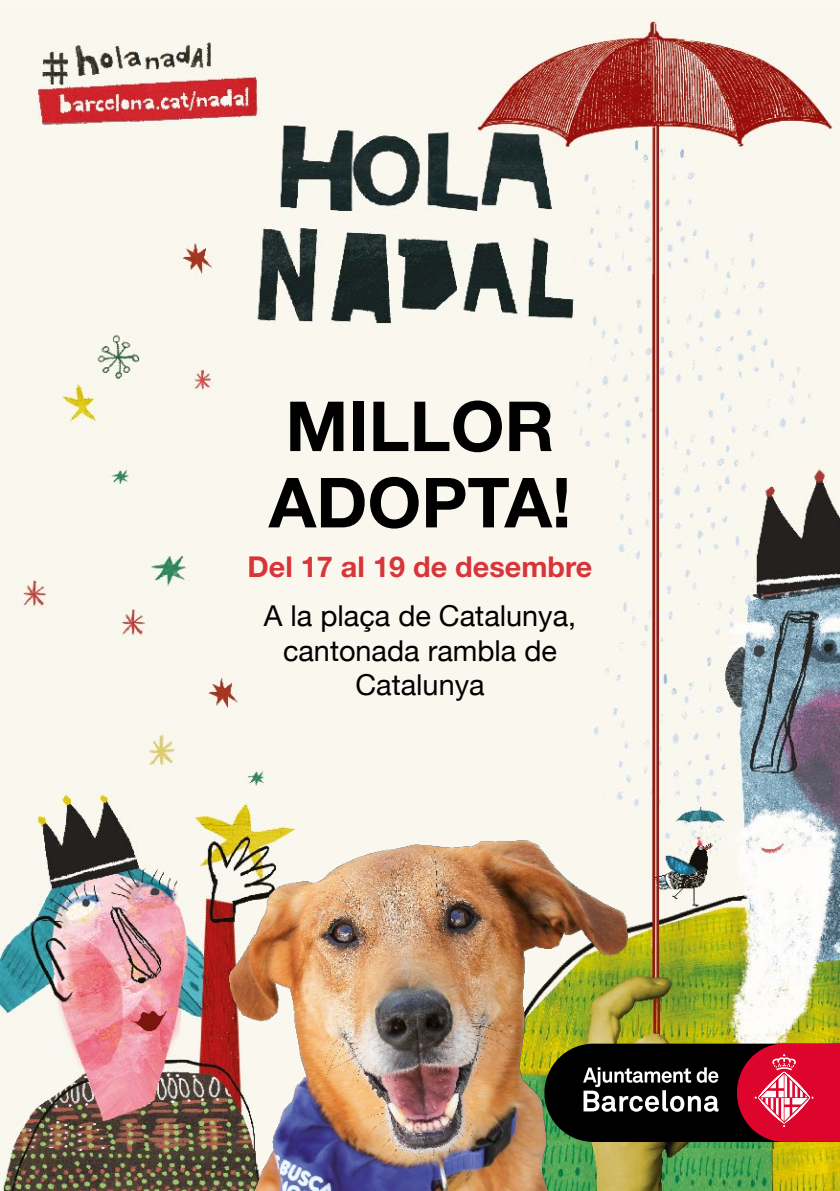
<style>
.page{position:relative;width:840px;height:1191px;background:#fff}
.page>*{position:absolute;margin:0;border:0;box-sizing:border-box;transform-origin:0 0}
.t1{font:700 69.2px "Helvetica Neue";color:#000}
.t2{font:28.8px/34.6px "Helvetica Neue";color:#000;text-align:center}
.t3{font:700 28.8px "Helvetica Neue";color:#d9343a}
</style>
<div class="page">
<img style="left:0;top:4px;width:839px;height:1187px">
<svg style="left:718px;top:1043px;width:121px;height:99px;background:#aa1b34"></svg>
<img style="left:102px;top:816px;width:616px;height:375px">
<p class="t1" style="left:285px;top:383px;width:270px">MILLOR</p>
<p class="t1" style="left:268px;top:460px;width:304px">ADOPTA!</p>
<p class="t3" style="left:247px;top:549px;width:346px">Del 17 al 19 de desembre</p>
<p class="t2" style="left:264px;top:598px;width:314px">A la plaça de Catalunya, cantonada rambla de<br>Catalunya</p>
</div>
